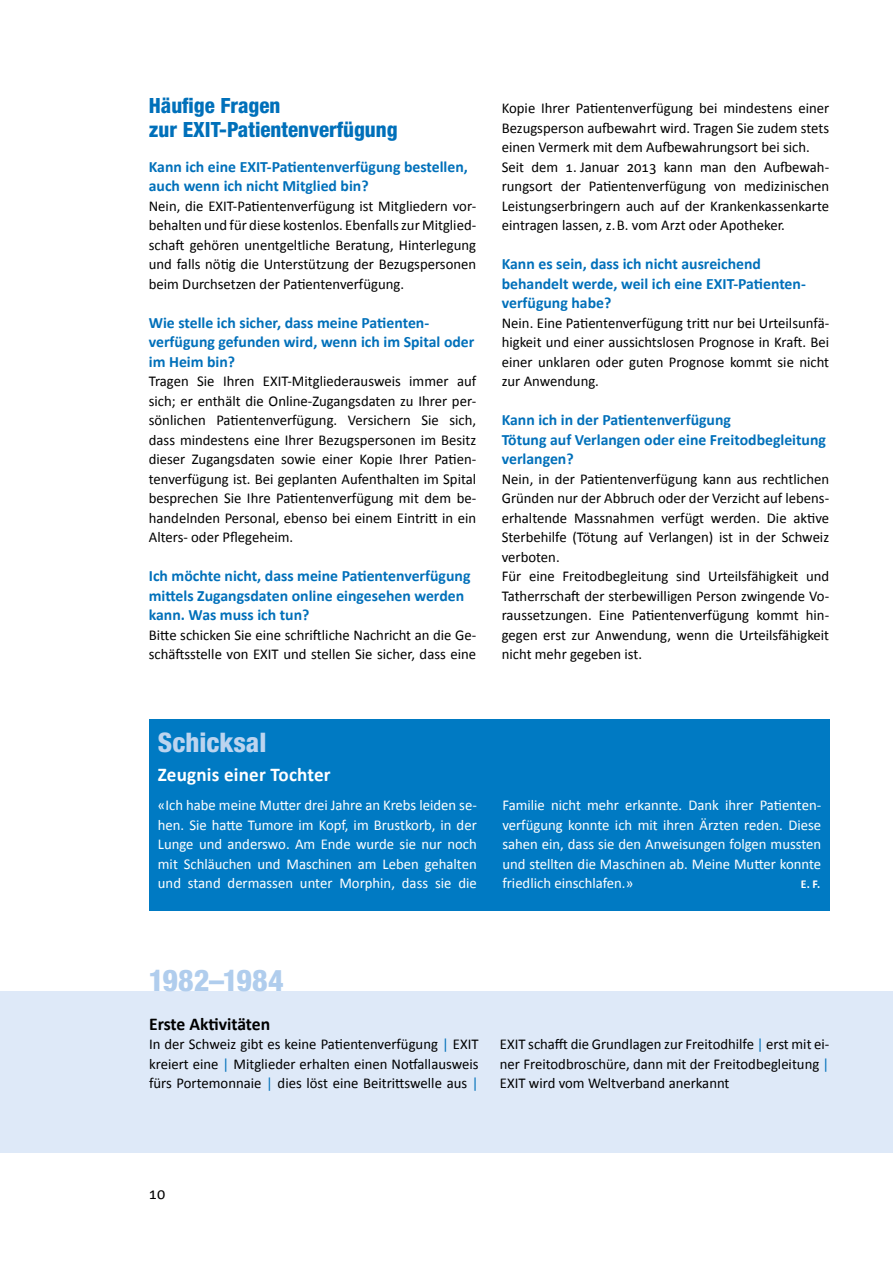
<style>
.page{position:relative;width:893px;height:1263px;background:#fff}
.page>*{position:absolute;margin:0;border:0;box-sizing:border-box;transform-origin:0 0}
.t1{font:800 condensed 30px "Helvetica Neue LT Pro";color:#b0cded}
.t2{font:800 condensed 27px "Helvetica Neue LT Pro";color:#bcd4ef}
.t3{font:800 condensed 21px/24px "Helvetica Neue LT Pro";color:#0070ba}
.t4{font:700 19.5px "Calibri";letter-spacing:.01em;color:#fff}
.t5{font:700 18px "Calibri";letter-spacing:-.005em;color:#000}
.t6{font:16.5px "Calibri";color:#000}
.t7{font:700 15.75px/19.5px "Calibri";color:#0070ba}
.t8{font:15px/19.5px "Calibri";color:#000;text-align:justify}
.t9{font:15px/19.5px "Calibri";color:#fff;text-align:justify}
.t10{font:700 12px "Calibri";color:#fff}
.s1{color:#0070ba}
</style>
<div class="page">
<div style="left:0;top:991px;width:893px;height:161px;background:#dee9f8"></div>
<div style="left:149px;top:719px;width:681px;height:192px;background:#007ac3"></div>
<h3 class="t3" style="left:149px;top:93px;width:250px">Häufige Fragen<br>zur EXIT-Patientenverfügung</h3>
<p class="t7" style="left:149px;top:157px;width:321px">Kann ich eine EXIT-Patientenverfügung bestellen, auch wenn ich nicht Mitglied bin?</p>
<p class="t8" style="left:149px;top:196px;width:329px">Nein, die EXIT-Patientenverfügung ist Mitgliedern vor&shy;behalten und für diese kostenlos. Ebenfalls zur Mitglied&shy;schaft gehören unentgeltliche Beratung, Hinterlegung und falls nötig die Unterstützung der Bezugspersonen beim Durchsetzen der Patientenverfügung.</p>
<p class="t7" style="left:149px;top:313px;width:327px">Wie stelle ich sicher, dass meine Patienten&shy;verfügung gefunden wird, wenn ich im Spital oder im Heim bin?</p>
<p class="t8" style="left:149px;top:371px;width:329px">Tragen Sie Ihren EXIT-Mitgliederausweis immer auf sich; er enthält die Online-Zugangsdaten zu Ihrer per&shy;sönlichen Patientenverfügung. Versichern Sie sich, dass mindestens eine Ihrer Bezugspersonen im Besitz dieser Zugangsdaten sowie einer Kopie Ihrer Patien&shy;tenverfügung ist. Bei geplanten Aufenthalten im Spital besprechen Sie Ihre Patientenverfügung mit dem be&shy;handelnden Personal, ebenso bei einem Eintritt in ein Alters- oder Pflegeheim.</p>
<p class="t7" style="left:149px;top:566px;width:323px">Ich möchte nicht, dass meine Patientenverfügung mittels Zugangsdaten online eingesehen werden kann. Was muss ich tun?</p>
<p class="t8" style="left:149px;top:625px;width:329px">Bitte schicken Sie eine schriftliche Nachricht an die Ge&shy;schäftsstelle von EXIT und stellen Sie sicher, dass eine</p>
<p class="t8" style="left:502px;top:98px;width:329px;text-align:left">Kopie Ihrer Patientenverfügung bei mindestens einer Bezugsperson aufbewahrt wird. Tragen Sie zudem stets einen Vermerk mit dem Aufbewahrungsort bei sich.<br>Seit dem 1. Januar 2013 kann man den Aufbewah&shy;rungsort der Patientenverfügung von medizinischen Leistungserbringern auch auf der Krankenkassenkarte eintragen lassen, z.B. vom Arzt oder Apotheker.</p>
<p class="t7" style="left:502px;top:254px;width:305px">Kann es sein, dass ich nicht ausreichend behandelt werde, weil ich eine EXIT-Patienten&shy;verfügung habe?</p>
<p class="t8" style="left:502px;top:313px;width:329px">Nein. Eine Patientenverfügung tritt nur bei Urteilsunfä&shy;higkeit und einer aussichtslosen Prognose in Kraft. Bei einer unklaren oder guten Prognose kommt sie nicht zur Anwendung.</p>
<p class="t7" style="left:502px;top:410px;width:326px">Kann ich in der Patientenverfügung<br>Tötung auf Verlangen oder eine Freitodbegleitung verlangen?</p>
<p class="t8" style="left:502px;top:469px;width:329px;text-align:left">Nein, in der Patientenverfügung kann aus rechtlichen Gründen nur der Abbruch oder der Verzicht auf lebens&shy;erhaltende Massnahmen verfügt werden. Die aktive Sterbehilfe (Tötung auf Verlangen) ist in der Schweiz verboten.<br>Für eine Freitodbegleitung sind Urteilsfähigkeit und Tatherrschaft der sterbewilligen Person zwingende Vo&shy;raussetzungen. Eine Patientenverfügung kommt hin&shy;gegen erst zur Anwendung, wenn die Urteilsfähigkeit nicht mehr gegeben ist.</p>
<h2 class="t2" style="left:158px;top:725px;width:110px">Schicksal</h2>
<h3 class="t4" style="left:158px;top:762px;width:174px">Zeugnis einer Tochter</h3>
<p class="t9" style="left:158px;top:795px;width:320px">«Ich habe meine Mutter drei Jahre an Krebs leiden se&shy;hen. Sie hatte Tumore im Kopf, im Brustkorb, in der Lunge und anderswo. Am Ende wurde sie nur noch mit Schläuchen und Maschinen am Leben gehalten und stand dermassen unter Morphin, dass sie die</p>
<p class="t9" style="left:502px;top:795px;width:320px">Familie nicht mehr erkannte. Dank ihrer Patienten&shy;verfügung konnte ich mit ihren Ärzten reden. Diese sahen ein, dass sie den Anweisungen folgen mussten und stellten die Maschinen ab. Meine Mutter konnte friedlich einschlafen.»</p>
<p class="t10" style="left:801px;top:876px;width:21px">E. F.</p>
<h1 class="t1" style="left:149px;top:962px;width:137px">1982–1984</h1>
<p class="t5" style="left:149px;top:1012px;width:123px">Erste Aktivitäten</p>
<p class="t8" style="left:149px;top:1034px;width:331px">In der Schweiz gibt es keine Patientenverfügung <span class="s1">|</span> EXIT kreiert eine <span class="s1">|</span> Mitglieder erhalten einen Notfallausweis fürs Portemonnaie <span class="s1">|</span> dies löst eine Beitrittswelle aus <span class="s1">|</span></p>
<p class="t8" style="left:500px;top:1034px;width:331px">EXIT schafft die Grundlagen zur Freitodhilfe <span class="s1">|</span> erst mit ei&shy;ner Freitodbroschüre, dann mit der Freitodbegleitung <span class="s1">| </span>EXIT wird vom Weltverband anerkannt</p>
<p class="t6" style="left:149px;top:1183px;width:18px">10</p>
</div>
